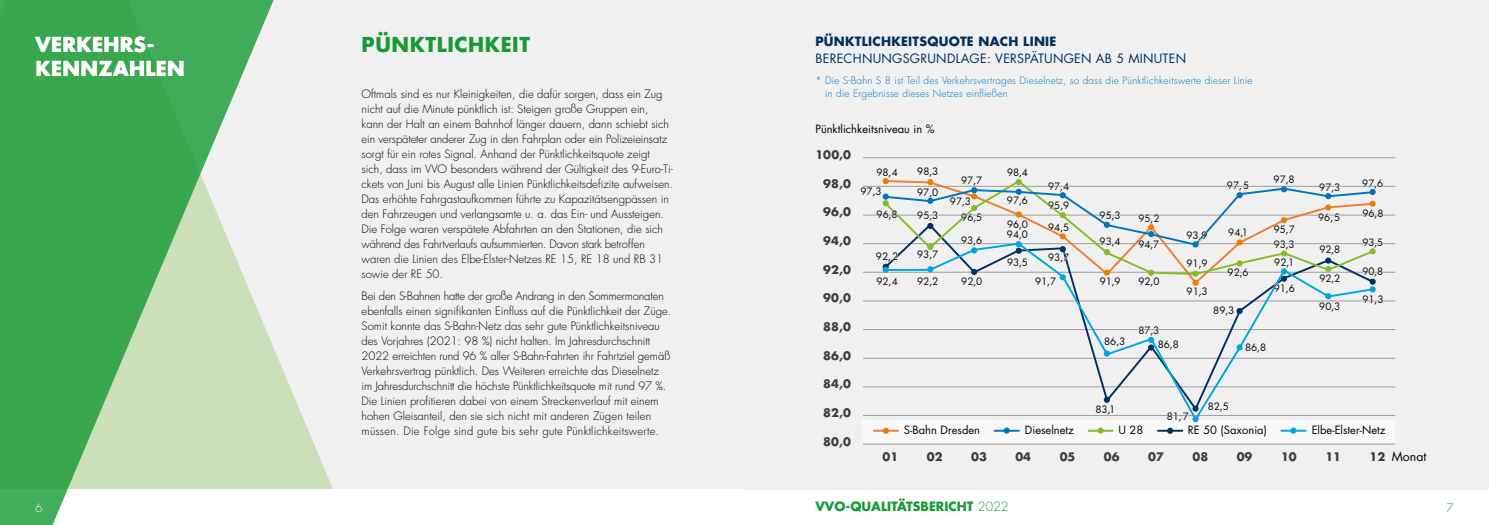
<style>
.page{position:relative;width:1489px;height:525px;background:#fff}
.page>*{position:absolute;margin:0;border:0;box-sizing:border-box;transform-origin:0 0}
.t1{font:700 20px/24px "Futura Std";letter-spacing:.02em;color:#fff}
.t2{font:700 20px "Futura Std";letter-spacing:.03em;color:#159a34}
.t3{font:12.5px "Futura Std";letter-spacing:.02em;color:#00305d}
.t4{font:700 12.5px "Futura Std";letter-spacing:.02em;color:#00305d}
.t5{font:700 12.5px "Futura Std";color:#159a34}
.t6{font:12.38px "Futura Std";color:#010202}
.t7{font:700 11.38px "Futura Std";color:#3c3c3b}
.t8{font:300 11.25px/15px "Futura Std";color:#000}
.t9{font:300 11.25px "Futura Std";color:#159a34}
.t10{font:300 11.25px "Futura Std";color:#fff}
.t11{font:11.12px "Futura Std";color:#020203}
.t12{font:300 10px/12.5px "Futura Std";letter-spacing:.02em;color:#0075bf}
.t13{font:9.88px "Futura";color:#000}
.s1{font-weight:700;font-size:11.38px;color:#3c3c3b}
.s2{font-weight:300}
</style>
<div class="page">
<div style="left:0;top:0;width:744px;height:489px;background:#f0f0f0"></div>
<svg style="left:278px;top:359px;width:55px;height:130px"></svg>
<svg style="left:0;top:0;width:278px;height:524px;background:#7bc184"></svg>
<div style="left:744px;top:0;width:744px;height:489px;background:#f0f0f0"></div>
<div style="left:862px;top:420px;width:532px;height:21px;background:#fff"></div>
<hr style="left:863px;top:415px;width:531px;height:1px;background:#9d9d9c">
<hr style="left:863px;top:386px;width:531px;height:1px;background:#9d9d9c">
<hr style="left:863px;top:358px;width:531px;height:1px;background:#9d9d9c">
<hr style="left:863px;top:329px;width:531px;height:1px;background:#9d9d9c">
<hr style="left:863px;top:300px;width:531px;height:1px;background:#9d9d9c">
<hr style="left:863px;top:272px;width:531px;height:1px;background:#9d9d9c">
<hr style="left:863px;top:243px;width:531px;height:1px;background:#9d9d9c">
<hr style="left:863px;top:215px;width:531px;height:1px;background:#9d9d9c">
<hr style="left:863px;top:186px;width:531px;height:1px;background:#9d9d9c">
<hr style="left:863px;top:157px;width:531px;height:1px;background:#9d9d9c">
<hr style="left:863px;top:443px;width:531px;height:1px;background:#9d9d9c">
<svg style="left:883px;top:317px;width:491px;height:104px"></svg>
<svg style="left:1207px;top:401px;width:21px;height:12px"></svg>
<svg style="left:1103px;top:336px;width:22px;height:20px"></svg>
<svg style="left:1095px;top:396px;width:18px;height:19px"></svg>
<svg style="left:1137px;top:325px;width:42px;height:26px"></svg>
<svg style="left:1236px;top:342px;width:30px;height:12px"></svg>
<svg style="left:863px;top:178px;width:520px;height:139px"></svg>
<hr style="left:874px;top:429px;width:23px;height:2px;background:#ee7e32">
<svg style="left:882px;top:427px;width:6px;height:6px"></svg>
<hr style="left:1158px;top:429px;width:23px;height:2px;background:#00305d">
<svg style="left:1166px;top:405px;width:32px;height:29px"></svg>
<hr style="left:1088px;top:429px;width:24px;height:2px;background:#86bc25">
<svg style="left:1097px;top:427px;width:6px;height:6px"></svg>
<hr style="left:1281px;top:429px;width:24px;height:2px;background:#00a5df">
<svg style="left:1290px;top:427px;width:6px;height:6px"></svg>
<hr style="left:994px;top:429px;width:24px;height:2px;background:#0075bf">
<svg style="left:1003px;top:427px;width:6px;height:6px"></svg>
<h1 class="t1" style="left:35px;top:32px;width:151px">VERKEHRS-<br>KENNZAHLEN</h1>
<h1 class="t2" style="left:361px;top:31px;width:170px">PÜNKTLICHKEIT</h1>
<p class="t8" style="left:361px;top:87px;width:313px">Oftmals sind es nur Kleinigkeiten, die dafür sorgen, dass ein Zug nicht auf die Minute pünktlich ist: Steigen große Gruppen ein, kann der Halt an einem Bahnhof länger dauern, dann schiebt sich ein verspäteter anderer Zug in den Fahrplan oder ein Polizeieinsatz sorgt für ein rotes Signal. Anhand der Pünktlichkeitsquote zeigt sich, dass im VVO besonders während der Gültigkeit des 9-Euro-Ti&shy;ckets von Juni bis August alle Linien Pünktlichkeitsdefizite aufweisen.<br>Das erhöhte Fahrgastaufkommen führte zu Kapazitätsengpässen in den Fahrzeugen und verlangsamte u. a. das Ein- und Aussteigen.<br>Die Folge waren verspätete Abfahrten an den Stationen, die sich während des Fahrtverlaufs aufsummierten. Davon stark betroffen waren die Linien des Elbe-Elster-Netzes RE 15, RE 18 und RB 31 sowie der RE 50.</p>
<p class="t8" style="left:361px;top:289px;width:311px">Bei den S-Bahnen hatte der große Andrang in den Sommermonaten ebenfalls einen signifikanten Einfluss auf die Pünktlichkeit der Züge.<br>Somit konnte das S-Bahn-Netz das sehr gute Pünktlichkeitsniveau des Vorjahres (2021: 98 %) nicht halten. Im Jahresdurchschnitt 2022 erreichten rund 96 % aller S-Bahn-Fahrten ihr Fahrtziel gemäß Verkehrsvertrag pünktlich. Des Weiteren erreichte das Dieselnetz im Jahresdurchschnitt die höchste Pünktlichkeitsquote mit rund 97 %.<br>Die Linien profitieren dabei von einem Streckenverlauf mit einem hohen Gleisanteil, den sie sich nicht mit anderen Zügen teilen müssen. Die Folge sind gute bis sehr gute Pünktlichkeitswerte.</p>
<p class="t4" style="left:815px;top:33px;width:242px">PÜNKTLICHKEITSQUOTE NACH LINIE</p>
<p class="t3" style="left:815px;top:51px;width:372px">BERECHNUNGSGRUNDLAGE: VERSPÄTUNGEN AB 5 MINUTEN</p>
<p class="t12" style="left:825px;top:75px;width:429px;text-indent:-10px">* Die S-Bahn S 8 ist Teil des Verkehrsvertrages Dieselnetz, so dass die Pünktlichkeitswerte dieser Linie in die Ergebnisse dieses Netzes einfließen</p>
<p class="t11" style="left:815px;top:122px;width:121px">Pünktlichkeitsniveau in %</p>
<p class="t7" style="left:815px;top:147px;width:37px">100,0</p>
<p class="t7" style="left:823px;top:176px;width:29px">98,0</p>
<p class="t7" style="left:823px;top:204px;width:29px">96,0</p>
<p class="t7" style="left:823px;top:233px;width:29px">94,0</p>
<p class="t7" style="left:823px;top:262px;width:29px">92,0</p>
<p class="t7" style="left:823px;top:290px;width:29px">90,0</p>
<p class="t7" style="left:823px;top:319px;width:29px">88,0</p>
<p class="t7" style="left:823px;top:347px;width:29px">86,0</p>
<p class="t7" style="left:823px;top:376px;width:29px">84,0</p>
<p class="t7" style="left:823px;top:405px;width:29px">82,0</p>
<p class="t7" style="left:823px;top:433px;width:29px">80,0</p>
<p class="t13" style="left:876px;top:165px;width:23px">98,4</p>
<p class="t13" style="left:917px;top:164px;width:23px">98,3</p>
<p class="t13" style="left:860px;top:185px;width:23px">97,3</p>
<p class="t13" style="left:917px;top:185px;width:23px">97,0</p>
<p class="t13" style="left:876px;top:207px;width:23px">96,8</p>
<p class="t13" style="left:917px;top:209px;width:23px">95,3</p>
<p class="t13" style="left:961px;top:173px;width:23px">97,7</p>
<p class="t13" style="left:949px;top:195px;width:23px">97,3</p>
<p class="t13" style="left:961px;top:210px;width:23px">96,5</p>
<p class="t13" style="left:961px;top:234px;width:23px">93,6</p>
<p class="t13" style="left:1006px;top:165px;width:23px">98,4</p>
<p class="t13" style="left:1006px;top:193px;width:23px">97,6</p>
<p class="t13" style="left:1048px;top:179px;width:23px">97,4</p>
<p class="t13" style="left:1048px;top:198px;width:23px">95,9</p>
<p class="t13" style="left:1006px;top:217px;width:23px">96,0</p>
<p class="t13" style="left:1048px;top:221px;width:23px">94,5</p>
<p class="t13" style="left:1006px;top:228px;width:23px">94,0</p>
<p class="t13" style="left:875px;top:249px;width:24px">92,2</p>
<p class="t13" style="left:917px;top:247px;width:23px">93,7</p>
<p class="t13" style="left:1006px;top:255px;width:23px">93,5</p>
<p class="t13" style="left:1048px;top:250px;width:23px">93,7</p>
<p class="t13" style="left:876px;top:274px;width:23px">92,4</p>
<p class="t13" style="left:917px;top:274px;width:23px">92,2</p>
<p class="t13" style="left:961px;top:274px;width:23px">92,0</p>
<p class="t13" style="left:1035px;top:274px;width:23px">91,7</p>
<p class="t13" style="left:1226px;top:178px;width:24px">97,5</p>
<p class="t13" style="left:1273px;top:173px;width:23px">97,8</p>
<p class="t13" style="left:1319px;top:180px;width:23px">97,3</p>
<p class="t13" style="left:1362px;top:176px;width:23px">97,6</p>
<p class="t13" style="left:1099px;top:208px;width:23px">95,3</p>
<p class="t13" style="left:1138px;top:211px;width:23px">95,2</p>
<p class="t13" style="left:1317px;top:210px;width:24px">96,5</p>
<p class="t13" style="left:1362px;top:207px;width:23px">96,8</p>
<p class="t13" style="left:1099px;top:234px;width:23px">93,4</p>
<p class="t13" style="left:1138px;top:238px;width:23px">94,7</p>
<p class="t13" style="left:1186px;top:229px;width:23px">93,9</p>
<p class="t13" style="left:1228px;top:225px;width:21px">94,1</p>
<p class="t13" style="left:1273px;top:223px;width:23px">95,7</p>
<p class="t13" style="left:1273px;top:237px;width:23px">93,3</p>
<p class="t13" style="left:1319px;top:243px;width:23px">92,8</p>
<p class="t13" style="left:1362px;top:235px;width:23px">93,5</p>
<p class="t13" style="left:1099px;top:274px;width:23px">91,9</p>
<p class="t13" style="left:1138px;top:274px;width:23px">92,0</p>
<p class="t13" style="left:1186px;top:256px;width:23px">91,9</p>
<p class="t13" style="left:1186px;top:284px;width:23px">91,3</p>
<p class="t13" style="left:1227px;top:266px;width:23px">92,6</p>
<p class="t13" style="left:1213px;top:304px;width:23px">89,3</p>
<p class="t13" style="left:1274px;top:256px;width:21px">92,1</p>
<p class="t13" style="left:1273px;top:281px;width:23px">91,6</p>
<p class="t13" style="left:1319px;top:271px;width:23px">92,2</p>
<p class="t13" style="left:1319px;top:299px;width:23px">90,3</p>
<p class="t13" style="left:1362px;top:265px;width:23px">90,8</p>
<p class="t13" style="left:1362px;top:292px;width:23px">91,3</p>
<p class="t13" style="left:1138px;top:323px;width:23px">87,3</p>
<p class="t13" style="left:1104px;top:335px;width:23px">86,3</p>
<p class="t13" style="left:1157px;top:337px;width:23px">86,8</p>
<p class="t13" style="left:1244px;top:340px;width:23px">86,8</p>
<p class="t13" style="left:1095px;top:402px;width:21px">83,1</p>
<p class="t13" style="left:1166px;top:409px;width:24px">81,7</p>
<p class="t13" style="left:1207px;top:400px;width:23px">82,5</p>
<p class="t11" style="left:903px;top:423px;width:78px">S-Bahn Dresden</p>
<p class="t11" style="left:1024px;top:423px;width:51px">Dieselnetz</p>
<p class="t11" style="left:1118px;top:423px;width:26px">U28</p>
<p class="t11" style="left:1187px;top:423px;width:80px">RE 50 (Saxonia)</p>
<p class="t11" style="left:1311px;top:423px;width:75px">Elbe-Elster-Netz</p>
<p class="t7" style="left:882px;top:449px;width:17px">01</p>
<p class="t7" style="left:926px;top:449px;width:17px">02</p>
<p class="t7" style="left:971px;top:449px;width:17px">03</p>
<p class="t7" style="left:1015px;top:449px;width:17px">04</p>
<p class="t7" style="left:1059px;top:449px;width:17px">05</p>
<p class="t7" style="left:1103px;top:449px;width:17px">06</p>
<p class="t7" style="left:1148px;top:449px;width:17px">07</p>
<p class="t7" style="left:1192px;top:449px;width:17px">08</p>
<p class="t7" style="left:1236px;top:449px;width:17px">09</p>
<p class="t7" style="left:1280px;top:449px;width:17px">10</p>
<p class="t7" style="left:1325px;top:449px;width:17px">11</p>
<p class="t6" style="left:1369px;top:448px;width:58px"><span class="s1">12</span> Monat</p>
<p class="t10" style="left:35px;top:500px;width:8px">6</p>
<p class="t5" style="left:815px;top:498px;width:195px">VVO-QUALITÄTSBERICHT <span class="s2">2022</span></p>
<p class="t9" style="left:1446px;top:500px;width:8px">7</p>
</div>
